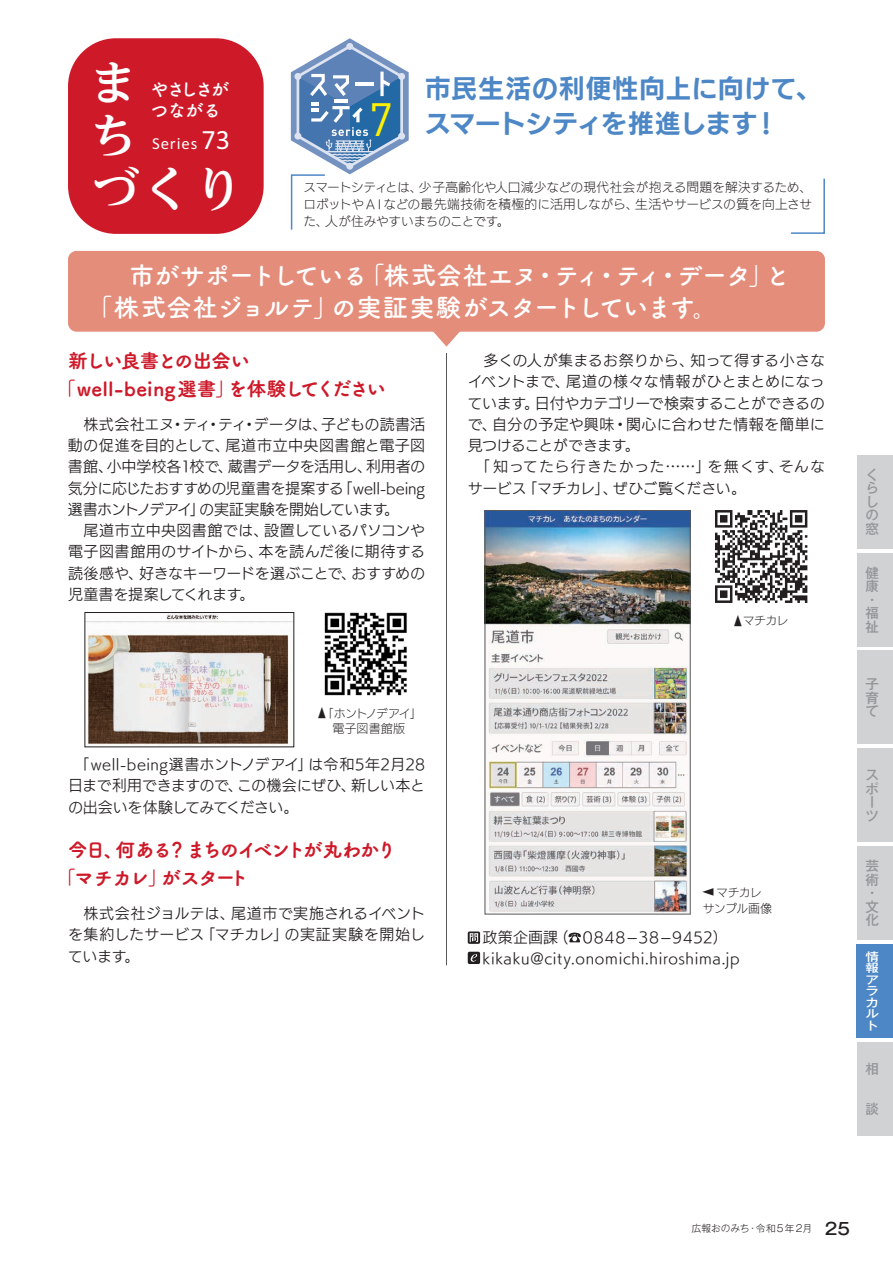
<style>
.page{position:relative;width:893px;height:1263px;background:#fff}
.page>*{position:absolute;margin:0;border:0;box-sizing:border-box;transform-origin:0 0}
.t1{font:47.85px "UD Reimin Pro Bold 90 msp RKSJ H";color:#fff}
.t2{font:47.85px/52.7px "UD Reimin Pro Bold 90 msp RKSJ V";color:#fff}
.t3{font:25.5px/32px "Tsuku A Rd Gothic Std B";letter-spacing:-.035em;color:#fff}
.t4{font:25.5px/35.1px "UD Kakugo Large Pr 6 N B";letter-spacing:.035em;color:#4d87c6}
.t5{font:19.5px/27.6px "Tsuku A Rd Gothic Std E";letter-spacing:-.03em;color:#ce1929}
.t6{font:19.5px/27.6px "Tsuku A Rd Gothic Std E";letter-spacing:-.08em;color:#ce1929}
.t7{font:18.3px/21px "Tsuku A Rd Gothic Std B 90 msp RKSJ H";letter-spacing:-.1em;color:#fff}
.t8{font:16.95px "Calibri";letter-spacing:.05em;color:#fff}
.t9{font:15px/21.3px "UD Kakugo Small Pr 6 R";color:#231f20}
.t10{font:15px/20.2px "UD Kakugo Small Pr 6 R";letter-spacing:.045em;color:#231f20}
.t11{font:500 13.5px/13.5px "Gothic MB101 Pro";color:#939598}
.t12{font:12.75px/17px "UD Kakugo Small Pr 6 L";letter-spacing:-.015em;color:#231f20;text-align:justify}
.t13{font:12px/15.9px "UD Kakugo Small Pr 6 L";letter-spacing:-.005em;color:#231f20;text-align:center}
.t14{font:12px/15.9px "UD Kakugo Small Pr 6 L";letter-spacing:-.055em;color:#231f20}
.t15{font:500 11.55px/11.6px "Gothic MB101 Pro";color:#fff;scale:1.18 1}
.t16{font:300 9.75px "Gothic MB101 Pro";letter-spacing:.01em;color:#231f20}
.s1{font-size:28.2px}
.s2{font-family:"DIN";font-size:46.05px;color:#fff101}
.s3{font-size:14.4px}
.s4{font-size:8.4px}
.s5{font-weight:500;font-size:16.5px}
</style>
<div class="page">
<div style="left:68px;top:38px;width:196px;height:196px;background:#ce1929;border-radius:48px"></div>
<div style="left:68px;top:251px;width:757px;height:81px;background:#e58d7b;border-radius:9px"></div>
<svg style="left:429px;top:331px;width:34px;height:16px"></svg>
<hr style="left:446px;top:353px;width:1px;height:612px;background:#57585a">
<svg style="left:468px;top:931px;width:12px;height:13px"></svg>
<svg style="left:470px;top:933px;width:8px;height:9px"></svg>
<svg style="left:568px;top:932px;width:13px;height:10px"></svg>
<div style="left:468px;top:952px;width:12px;height:12px;background:#231f20;border-radius:2px"></div>
<svg style="left:471px;top:954px;width:6px;height:8px"></svg>
<img style="left:715px;top:510px;width:93px;height:93px">
<img style="left:487px;top:512px;width:201px;height:400px">
<div style="left:485px;top:510px;width:205px;height:404px;border:1px solid #57585a"></div>
<img style="left:324px;top:612px;width:83px;height:84px">
<img style="left:87px;top:614px;width:205px;height:131px">
<div style="left:85px;top:612px;width:209px;height:135px;border:1px solid #231f20"></div>
<svg style="left:290px;top:38px;width:119px;height:192px"></svg>
<svg style="left:791px;top:178px;width:34px;height:56px"></svg>
<div style="left:857px;top:455px;width:36px;height:94px;background:#d1d2d4"></div>
<div style="left:857px;top:553px;width:36px;height:93px;background:#d1d2d4"></div>
<div style="left:857px;top:651px;width:36px;height:93px;background:#d1d2d4"></div>
<div style="left:857px;top:748px;width:36px;height:94px;background:#d1d2d4"></div>
<div style="left:857px;top:846px;width:36px;height:94px;background:#d1d2d4"></div>
<div style="left:857px;top:1042px;width:36px;height:93px;background:#d1d2d4"></div>
<div style="left:857px;top:944px;width:36px;height:93px;background:#4d87c6"></div>
<h1 class="t2" style="left:90px;top:56px;width:42px">まち</h1>
<h1 class="t1" style="left:92px;top:150px;width:152px">づくり</h1>
<p class="t7" style="left:150px;top:77px;width:81px">やさしさがつながる</p>
<p class="t8" style="left:152px;top:131px;width:79px">Series <span class="s1">73</span></p>
<h2 class="t4" style="left:369px;top:72px;width:454px;text-indent:56px">市民生活の利便性向上に向けて、<br><span class="s2">7</span> スマートシティを推進します！</h2>
<p class="t12" style="left:304px;top:178px;width:510px">スマートシティとは、少子高齢化や人口減少などの現代社会が抱える問題を解決するため、ロボットや A I などの最先端技術を積極的に活用しながら、生活やサービスの質を向上させた、人が住みやすいまちのことです。</p>
<h2 class="t3" style="left:87px;top:258px;width:705px;text-indent:15px">　市がサポートしている「株式会社エヌ・ティ・ティ・データ」と「株式会社ジョルテ」の実証実験がスタートしています。</h2>
<h3 class="t5" style="left:57px;top:345px;width:331px;text-indent:11px">新しい良書との出会い<br>「well-being選書」を体験してください</h3>
<p class="t9" style="left:68px;top:414px;width:359px">　株式会社エヌ・ティ・ティ・データは、子どもの読書活動の促進を目的として、尾道市立中央図書館と電子図書館、小中学校各1校で、蔵書データを活用し、利用者の気分に応じたおすすめの児童書を提案する「well-being選書ホントノデアイ」の実証実験を開始しています。<br>　尾道市立中央図書館では、設置しているパソコンや電子図書館用のサイトから、本を読んだ後に期待する読後感や、好きなキーワードを選ぶことで、おすすめの児童書を提案してくれます。</p>
<p class="t13" style="left:318px;top:704px;width:105px"><span class="s3">▲</span>「ホントノデアイ」電子図書館版</p>
<p class="t9" style="left:68px;top:754px;width:359px;text-align:justify">　「well-being選書ホントノデアイ」は令和5年2月28日まで利用できますので、この機会にぜひ、新しい本との出会いを体験してみてください。</p>
<h3 class="t6" style="left:57px;top:834px;width:341px;text-indent:11px">今日、何ある？まちのイベントが丸わかり「マチカレ」がスタート</h3>
<p class="t9" style="left:68px;top:903px;width:359px;text-align:justify">　株式会社ジョルテは、尾道市で実施されるイベントを集約したサービス「マチカレ」の実証実験を開始しています。</p>
<p class="t9" style="left:468px;top:350px;width:359px">　多くの人が集まるお祭りから、知って得する小さなイベントまで、尾道の様々な情報がひとまとめになっています。日付やカテゴリーで検索することができるので、自分の予定や興味・関心に合わせた情報を簡単に見つけることができます。<br>　「知ってたら行きたかった……」を無くす、そんなサービス「マチカレ」、ぜひご覧ください。</p>
<p class="t14" style="left:734px;top:611px;width:56px"><span class="s3">▲</span>マチカレ</p>
<p class="t14" style="left:702px;top:883px;width:72px"><span class="s4">◀</span>マチカレサンプル画像</p>
<p class="t10" style="left:483px;top:928px;width:259px">政策企画課（ 0848-38-9452）kikaku@city.onomichi.hiroshima.jp</p>
<p class="t11" style="left:865px;top:466px;width:15px">くらしの窓</p>
<p class="t11" style="left:865px;top:564px;width:15px">健康・福祉</p>
<p class="t11" style="left:865px;top:675px;width:14px;text-align:justify">子育て</p>
<p class="t11" style="left:865px;top:766px;width:14px">スポーツ</p>
<p class="t11" style="left:865px;top:857px;width:15px">芸術・文化</p>
<p class="t15" style="left:865px;top:949px;width:13px">情報アラカルト</p>
<p class="t11" style="left:865px;top:1060px;width:14px">相</p>
<p class="t11" style="left:865px;top:1100px;width:14px">談</p>
<p class="t16" style="left:691px;top:1220px;width:160px">広報おのみち・令和5年2月 <span class="s5">25</span></p>
</div>
